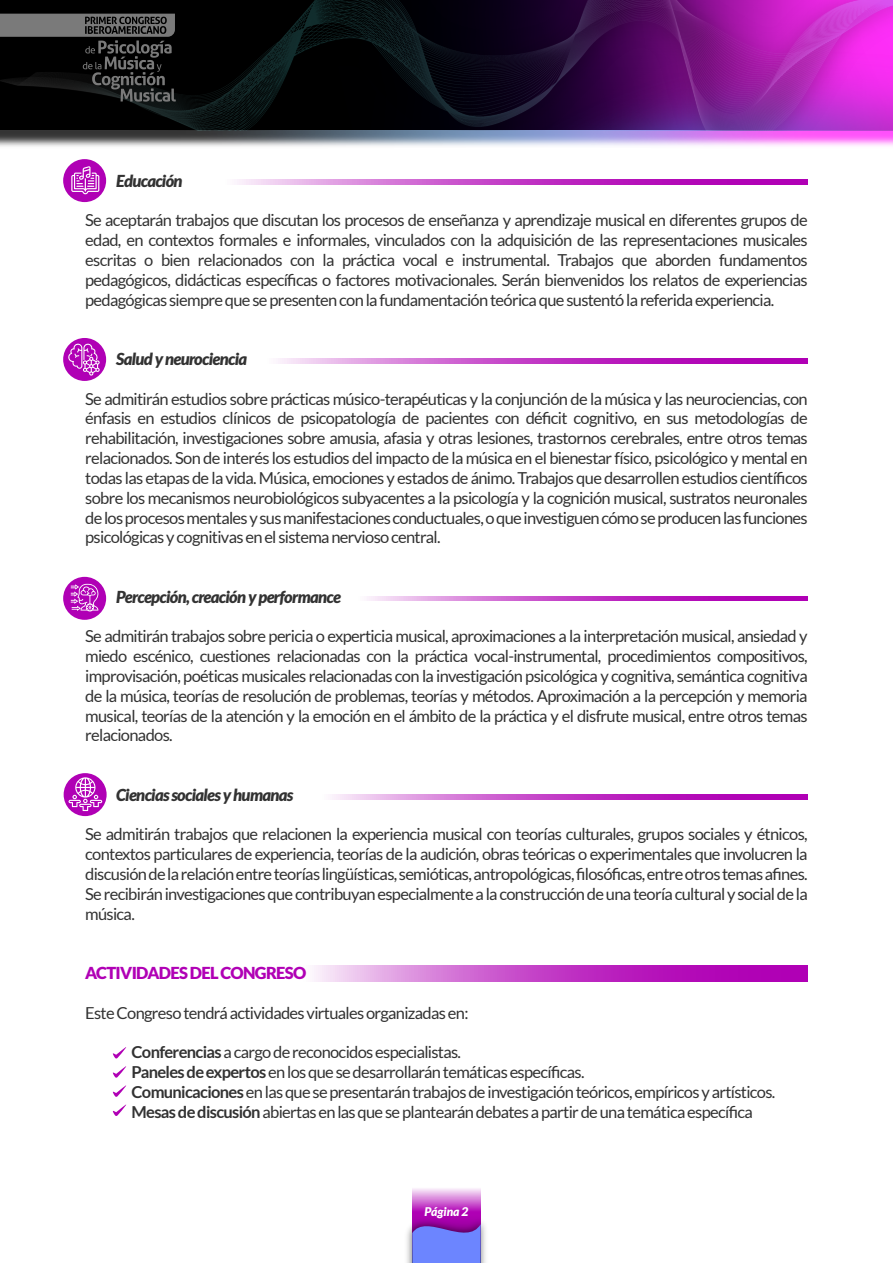
<style>
.page{position:relative;width:893px;height:1263px;background:#fff}
.page>*{position:absolute;margin:0;border:0;box-sizing:border-box;transform-origin:0 0}
.t1{font:16.5px/19.8px "Lato";letter-spacing:-.04em;color:#323232;text-align:justify}
.t2{font:italic 900 16.5px "Lato";letter-spacing:-.04em;color:#323232}
.t3{font:900 16.5px "Lato";letter-spacing:-.04em;color:#b000b5}
.t4{font:italic 900 12px "Lato";letter-spacing:-.01em;color:#fff}
.s1{font-weight:700}
</style>
<div class="page">
<svg style="left:314px;top:966px;width:494px;height:15px;background:#c74cca"></svg>
<svg style="left:332px;top:794px;width:476px;height:5px;background:#c74cca"></svg>
<svg style="left:367px;top:596px;width:441px;height:5px;background:#c74cca"></svg>
<svg style="left:278px;top:358px;width:530px;height:5px;background:#c74cca"></svg>
<img style="left:0;top:131px;width:843px;height:71px">
<img style="left:0;top:0;width:893px;height:131px">
<div style="left:63px;top:159px;width:43px;height:43px;background:#b000b5;border-radius:50%"></div>
<div style="left:63px;top:338px;width:43px;height:43px;background:#b000b5;border-radius:50%"></div>
<div style="left:63px;top:577px;width:43px;height:43px;background:#b000b5;border-radius:50%"></div>
<div style="left:64px;top:773px;width:43px;height:43px;background:#b000b5;border-radius:50%"></div>
<svg style="left:71px;top:166px;width:28px;height:28px"></svg>
<svg style="left:113px;top:1047px;width:13px;height:12px"></svg>
<svg style="left:113px;top:1066px;width:13px;height:12px"></svg>
<svg style="left:113px;top:1085px;width:13px;height:12px"></svg>
<svg style="left:113px;top:1104px;width:13px;height:12px"></svg>
<svg style="left:412px;top:1188px;width:69px;height:24px;background:#d57bd8"></svg>
<img style="left:407px;top:1222px;width:79px;height:41px">
<svg style="left:412px;top:1212px;width:69px;height:51px;background:#7c56dd"></svg>
<img style="left:843px;top:61px;width:50px;height:85px">
<svg style="left:68px;top:344px;width:32px;height:32px"></svg>
<svg style="left:71px;top:584px;width:27px;height:27px"></svg>
<svg style="left:68px;top:777px;width:34px;height:34px"></svg>
<svg style="left:0;top:14px;width:176px;height:88px;background:#292929"></svg>
<p class="t2" style="left:116px;top:171px;width:68px">Educación</p>
<p class="t1" style="left:85px;top:210px;width:724px">Se aceptarán trabajos que discutan los procesos de enseñanza y aprendizaje musical en diferentes grupos de edad, en contextos formales e informales, vinculados con la adquisición de las representaciones musicales escritas o bien relacionados con la práctica vocal e instrumental. Trabajos que aborden fundamentos pedagógicos, didácticas específicas o factores motivacionales. Serán bienvenidos los relatos de experiencias pedagógicas siempre que se presenten con la fundamentación teórica que sustentó la referida experiencia.</p>
<p class="t2" style="left:116px;top:349px;width:133px">Salud y neurociencia</p>
<p class="t1" style="left:85px;top:389px;width:724px">Se admitirán estudios sobre prácticas músico-terapéuticas y la conjunción de la música y las neurociencias, con énfasis en estudios clínicos de psicopatología de pacientes con déficit cognitivo, en sus metodologías de rehabilitación, investigaciones sobre amusia, afasia y otras lesiones, trastornos cerebrales, entre otros temas relacionados. Son de interés los estudios del impacto de la música en el bienestar físico, psicológico y mental en todas las etapas de la vida. Música, emociones y estados de ánimo. Trabajos que desarrollen estudios científicos sobre los mecanismos neurobiológicos subyacentes a la psicología y la cognición musical, sustratos neuronales de los procesos mentales y sus manifestaciones conductuales, o que investiguen cómo se producen las funciones psicológicas y cognitivas en el sistema nervioso central.</p>
<p class="t2" style="left:116px;top:587px;width:226px">Percepción, creación y performance</p>
<p class="t1" style="left:85px;top:626px;width:724px">Se admitirán trabajos sobre pericia o experticia musical, aproximaciones a la interpretación musical, ansiedad y miedo escénico, cuestiones relacionadas con la práctica vocal-instrumental, procedimientos compositivos, improvisación, poéticas musicales relacionadas con la investigación psicológica y cognitiva, semántica cognitiva de la música, teorías de resolución de problemas, teorías y métodos. Aproximación a la percepción y memoria musical, teorías de la atención y la emoción en el ámbito de la práctica y el disfrute musical, entre otros temas relacionados.</p>
<p class="t2" style="left:116px;top:785px;width:179px">Ciencias sociales y humanas</p>
<p class="t1" style="left:85px;top:824px;width:724px">Se admitirán trabajos que relacionen la experiencia musical con teorías culturales, grupos sociales y étnicos, contextos particulares de experiencia, teorías de la audición, obras teóricas o experimentales que involucren la discusión de la relación entre teorías lingüísticas, semióticas, antropológicas, filosóficas, entre otros temas afines.<br>Se recibirán investigaciones que contribuyan especialmente a la construcción de una teoría cultural y social de la música.</p>
<p class="t3" style="left:85px;top:963px;width:223px">ACTIVIDADES DEL CONGRESO</p>
<p class="t1" style="left:85px;top:1002px;width:385px">Este Congreso tendrá actividades virtuales organizadas en:</p>
<p class="t1" style="left:132px;top:1042px;width:645px;text-align:left"><span class="s1">Conferencias</span> a cargo de reconocidos especialistas.<br><span class="s1">Paneles de expertos</span> en los que se desarrollarán temáticas específicas.<br><span class="s1">Comunicaciones</span> en las que se presentarán trabajos de investigación teóricos, empíricos y artísticos.<br><span class="s1">Mesas de discusión</span> abiertas en las que se plantearán debates a partir de una temática específica</p>
<p class="t4" style="left:424px;top:1204px;width:46px">Página 2</p>
</div>
